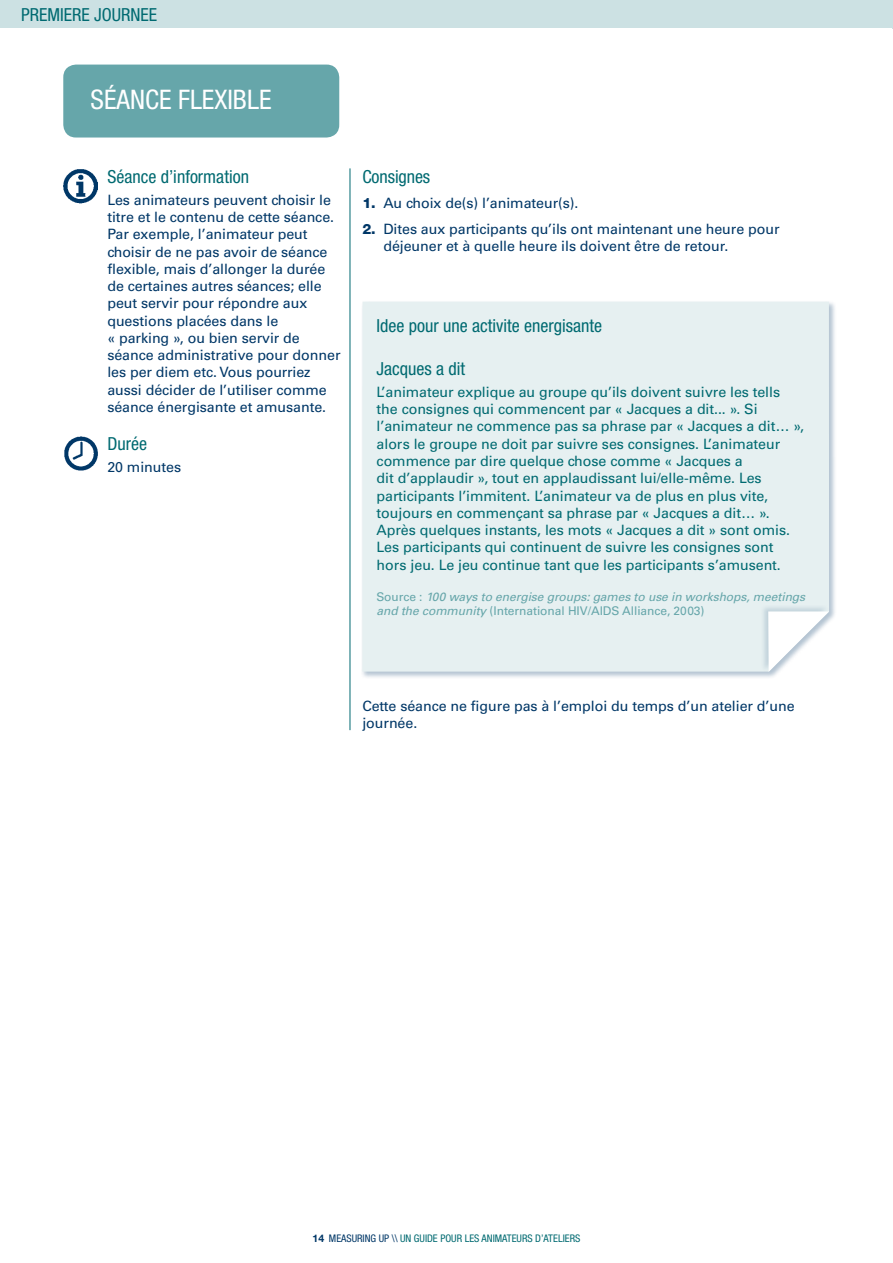
<style>
.page{position:relative;width:893px;height:1263px;background:#fff}
.page>*{position:absolute;margin:0;border:0;box-sizing:border-box;transform-origin:0 0}
.t1{font:condensed 27px "Helvetica Neue";color:#fff}
.t2{font:condensed 18px "Helvetica Neue";color:#006a71}
.t3{font:14.25px/17.2px "Univers";letter-spacing:-.005em;color:#003767}
.t4{font:14.25px/17.2px "Univers";letter-spacing:-.005em;color:#006a71}
.t5{font:italic 12px/14.4px "Univers";letter-spacing:-.005em;color:#66a6aa}
.t6{font:condensed 10.5px "Helvetica Neue";color:#006a71}
.s1{font-family:"Helvetica Neue";font-weight:800}
.s2{font-style:normal}
.s3{font-weight:700;font-stretch:normal;color:#003767}
.s4{color:#003767}
</style>
<div class="page">
<div style="left:0;top:0;width:893px;height:28px;background:#cce1e3"></div>
<div style="left:361px;top:300px;width:475px;height:379px;background:#003767;opacity:.3"></div>
<div style="left:362px;top:302px;width:467px;height:370px;background:#e6f0f1"></div>
<hr style="left:350px;top:168px;width:1px;height:562px;background:#006a71">
<div style="left:63px;top:65px;width:276px;height:73px;background:#66a6aa;border-radius:13px"></div>
<img style="left:63px;top:169px;width:34px;height:35px">
<img style="left:64px;top:437px;width:34px;height:34px">
<div style="left:760px;top:604px;width:70px;height:69px;background:#003767;opacity:.16"></div>
<svg style="left:768px;top:611px;width:61px;height:61px"></svg>
<p class="t2" style="left:21px;top:5px;width:138px">PREMIERE JOURNEE</p>
<h1 class="t1" style="left:90px;top:84px;width:41px">Séance</h1>
<h1 class="t1" style="left:178px;top:84px;width:93px">flexible</h1>
<p class="t2" style="left:107px;top:166px;width:143px">Séance d’information</p>
<p class="t3" style="left:107px;top:191px;width:235px">Les animateurs peuvent choisir le titre et le contenu de cette séance.<br>Par exemple, l’animateur peut choisir de ne pas avoir de séance flexible, mais d’allonger la durée de certaines autres séances; elle peut servir pour répondre aux questions placées dans le<br>« parking », ou bien servir de séance administrative pour donner les per diem etc. Vous pourriez aussi décider de l’utiliser comme séance énergisante et amusante.</p>
<p class="t2" style="left:107px;top:434px;width:41px">Durée</p>
<p class="t3" style="left:107px;top:458px;width:75px">20 minutes</p>
<p class="t2" style="left:362px;top:166px;width:69px">Consignes</p>
<p class="t3" style="left:362px;top:195px;width:218px"><span class="s1">1.</span> Au choix de(s) l’animateur(s).</p>
<p class="t3" style="left:383px;top:220px;width:398px;text-indent:-21px"><span class="s1">2.</span> Dites aux participants qu’ils ont maintenant une heure pour déjeuner et à quelle heure ils doivent être de retour.</p>
<p class="t2" style="left:377px;top:315px;width:227px">Idee pour une activite energisante</p>
<p class="t2" style="left:377px;top:359px;width:90px">Jacques a dit</p>
<p class="t4" style="left:377px;top:383px;width:429px">L’animateur explique au groupe qu’ils doivent suivre les tells the consignes qui commencent par « Jacques a dit... ». Si l’animateur ne commence pas sa phrase par « Jacques a dit… », alors le groupe ne doit par suivre ses consignes. L’animateur commence par dire quelque chose comme « Jacques a<br>dit d’applaudir », tout en applaudissant lui/elle-même. Les participants l’immitent. L’animateur va de plus en plus vite, toujours en commençant sa phrase par « Jacques a dit… ».<br>Après quelques instants, les mots « Jacques a dit » sont omis.<br>Les participants qui continuent de suivre les consignes sont hors jeu. Le jeu continue tant que les participants s’amusent.</p>
<p class="t5" style="left:377px;top:589px;width:430px"><span class="s2">Source :</span> 100 ways to energise groups: games to use in workshops, meetings and the community <span class="s2">(International HIV/AIDS Alliance, 2003)</span></p>
<p class="t3" style="left:362px;top:697px;width:434px">Cette séance ne figure pas à l’emploi du temps d’un atelier d’une journée.</p>
<p class="t6" style="left:313px;top:1232px;width:176px"><span class="s3">14</span> <span class="s4">MEASURING UP \\</span> Un guide pour les anima</p>
<p class="t6" style="left:507px;top:1232px;width:11px">teurs</p>
<p class="t6" style="left:535px;top:1232px;width:33px">d’ateliers</p>
</div>
